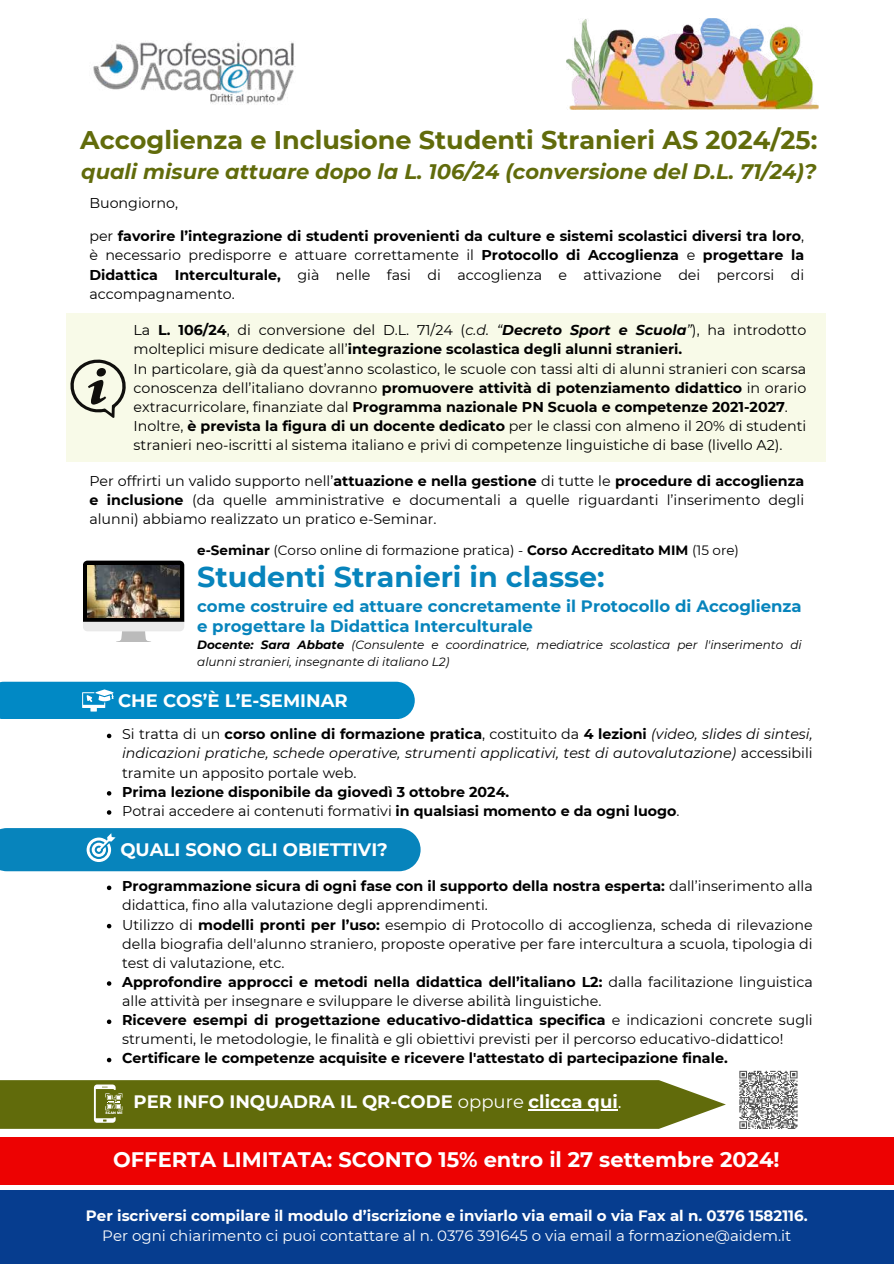
<style>
.page{position:relative;width:894px;height:1264px;background:#fff}
.page>*{position:absolute;margin:0;border:0;box-sizing:border-box;transform-origin:0 0}
.t1{font:700 28.5px "Montserrat";color:#0784bc}
.t2{font:700 25.5px "Montserrat";color:#616b0b}
.t3{font:italic 700 21px "Montserrat";color:#616b0b}
.t4{font:700 21px "Montserrat";color:#fff}
.t5{font:700 18px "Montserrat";color:#fff}
.t6{font:700 16.5px/20.2px "Montserrat";color:#0784bc}
.t7{font:700 15px "Montserrat";color:#fff}
.t8{font:15px "Montserrat";color:#fff}
.t9{font:14.25px/19.2px "Montserrat";color:#000}
.t10{font:700 14.25px/19.5px "Montserrat";color:#000;text-align:justify}
.t11{font:italic 14.25px/19.2px "Montserrat";color:#000;text-align:justify}
.t12{font:13.5px "Montserrat";color:#000}
.t13{font:italic 12px/16.8px "Montserrat";color:#000}
.s1{font-weight:400}
.s2{font-weight:700}
.s3{font-style:italic}
.s4{font-weight:700;font-style:italic}
.s5{font-style:normal}
.s6{font-weight:700;font-style:normal}
</style>
<div class="page">
<div style="left:0;top:681px;width:414px;height:38px;background:#0189c5"></div>
<div style="left:0;top:828px;width:420px;height:43px;background:#0784bc"></div>
<div style="left:0;top:1136px;width:893px;height:48px;background:#ed0202"></div>
<div style="left:0;top:1189px;width:893px;height:74px;background:#063d8f"></div>
<svg style="left:0;top:1080px;width:725px;height:48px;background:#6a7319"></svg>
<div style="left:66px;top:313px;width:759px;height:149px;background:#f8fae8"></div>
<svg style="left:83px;top:560px;width:101px;height:82px"></svg>
<img style="left:87px;top:565px;width:93px;height:52px">
<img style="left:93px;top:41px;width:203px;height:63px">
<img style="left:566px;top:19px;width:252px;height:91px">
<svg style="left:739px;top:1070px;width:59px;height:59px"></svg>
<svg style="left:70px;top:359px;width:56px;height:59px"></svg>
<svg style="left:107px;top:885px;width:4px;height:5px"></svg>
<svg style="left:107px;top:923px;width:4px;height:5px"></svg>
<svg style="left:107px;top:981px;width:4px;height:4px"></svg>
<svg style="left:107px;top:1019px;width:4px;height:5px"></svg>
<svg style="left:107px;top:1057px;width:4px;height:5px"></svg>
<svg style="left:107px;top:733px;width:4px;height:5px"></svg>
<svg style="left:107px;top:791px;width:4px;height:4px"></svg>
<svg style="left:107px;top:810px;width:4px;height:4px"></svg>
<hr style="left:528px;top:1109px;width:89px;height:1px;background:#fff">
<h2 class="t2" style="left:80px;top:124px;width:738px">Accoglienza e Inclusione Studenti Stranieri AS 2024/25:</h2>
<h3 class="t3" style="left:81px;top:159px;width:736px">quali misure attuare dopo la L. 106/24 (conversione del D.L. 71/24)?</h3>
<p class="t9" style="left:89px;top:194px;width:90px">Buongiorno,</p>
<p class="t10" style="left:89px;top:226px;width:716px"><span class="s1">per</span> favorire l’integrazione di studenti provenienti da culture e sistemi scolastici diversi tra loro<span class="s1">, è necessario predisporre e attuare correttamente il</span> Protocollo di Accoglienza <span class="s1">e</span> progettare la Didattica Interculturale, <span class="s1">già nelle fasi di accoglienza e attivazione dei percorsi di accompagnamento.</span></p>
<p class="t9" style="left:133px;top:320px;width:674px">La <span class="s2">L. 106/24</span>, di conversione del D.L. 71/24 (<span class="s3">c.d. “</span><span class="s4">Decreto Sport e Scuola</span><span class="s3">”</span>), ha introdotto molteplici misure dedicate all’<span class="s2">integrazione scolastica degli alunni stranieri.<br></span>In particolare, già da quest’anno scolastico, le scuole con tassi alti di alunni stranieri con scarsa conoscenza dell’italiano dovranno <span class="s2">promuovere attività di potenziamento didattico</span> in orario extracurricolare, finanziate dal <span class="s2">Programma nazionale PN Scuola e competenze 2021-2027</span>.<br>Inoltre, <span class="s2">è prevista la figura di un docente dedicato</span> per le classi con almeno il 20% di studenti stranieri neo-iscritti al sistema italiano e privi di competenze linguistiche di base (livello A2).</p>
<p class="t9" style="left:89px;top:471px;width:716px;text-align:justify">Per offrirti un valido supporto nell’<span class="s2">attuazione e nella gestione</span> di tutte le <span class="s2">procedure di accoglienza e inclusione</span> (da quelle amministrative e documentali a quelle riguardanti l’inserimento degli alunni) abbiamo realizzato un pratico e-Seminar.</p>
<p class="t12" style="left:197px;top:541px;width:543px"><span class="s2">e-Seminar</span> (Corso online di formazione pratica) - <span class="s2">Corso Accreditato MIM</span> (15 ore)</p>
<h1 class="t1" style="left:197px;top:559px;width:409px">Studenti Stranieri in classe:</h1>
<p class="t6" style="left:197px;top:596px;width:606px">come costruire ed attuare concretamente il Protocollo di Accoglienza e progettare la Didattica Interculturale</p>
<p class="t13" style="left:197px;top:636px;width:606px"><span class="s2">Docente: Sara Abbate</span> (Consulente e coordinatrice, mediatrice scolastica per l'inserimento di alunni stranieri, insegnante di italiano L2)</p>
<p class="t5" style="left:118px;top:689px;width:231px">CHE COS’È L’E-SEMINAR</p>
<p class="t11" style="left:122px;top:724px;width:692px"><span class="s5">Si tratta di un</span> <span class="s6">corso online di formazione pratica</span><span class="s5">, costituito da</span> <span class="s6">4 lezioni</span> (video, slides di sintesi, indicazioni pratiche, schede operative, strumenti applicativi, test di autovalutazione) <span class="s5">accessibili tramite un apposito portale web.</span></p>
<p class="t10" style="left:122px;top:782px;width:559px">Prima lezione disponibile da giovedì 3 ottobre 2024.<br><span class="s1">Potrai accedere ai contenuti formativi</span> in qualsiasi momento e da ogni luogo<span class="s1">.</span></p>
<p class="t5" style="left:120px;top:838px;width:269px">QUALI SONO GLI OBIETTIVI?</p>
<p class="t9" style="left:122px;top:876px;width:692px"><span class="s2">Programmazione sicura di ogni fase con il supporto della nostra esperta:</span> dall’inserimento alla didattica, fino alla valutazione degli apprendimenti.<br>Utilizzo di <span class="s2">modelli pronti per l’uso:</span> esempio di Protocollo di accoglienza, scheda di rilevazione della biografia dell'alunno straniero, proposte operative per fare intercultura a scuola, tipologia di test di valutazione, etc.<br><span class="s2">Approfondire approcci e metodi nella didattica dell’italiano L2:</span> dalla facilitazione linguistica alle attività per insegnare e sviluppare le diverse abilità linguistiche.<br><span class="s2">Ricevere esempi di progettazione educativo-didattica specifica</span> e indicazioni concrete sugli strumenti, le metodologie, le finalità e gli obiettivi previsti per il percorso educativo-didattico!</p>
<p class="t10" style="left:122px;top:1048px;width:607px">Certificare le competenze acquisite e ricevere l'attestato di partecipazione finale.</p>
<p class="t5" style="left:133px;top:1090px;width:489px">PER INFO INQUADRA IL QR-CODE <span class="s1">oppure</span> clicca qui<span class="s1">.</span></p>
<h3 class="t4" style="left:113px;top:1146px;width:667px">OFFERTA LIMITATA: SCONTO 15% entro il 27 settembre 2024!</h3>
<p class="t7" style="left:86px;top:1206px;width:723px">Per iscriversi compilare il modulo d’iscrizione e inviarlo via email o via Fax al n. 0376 1582116.</p>
<p class="t8" style="left:102px;top:1226px;width:690px">Per ogni chiarimento ci puoi contattare al n. 0376 391645 o via email a formazione@aidem.it</p>
</div>
